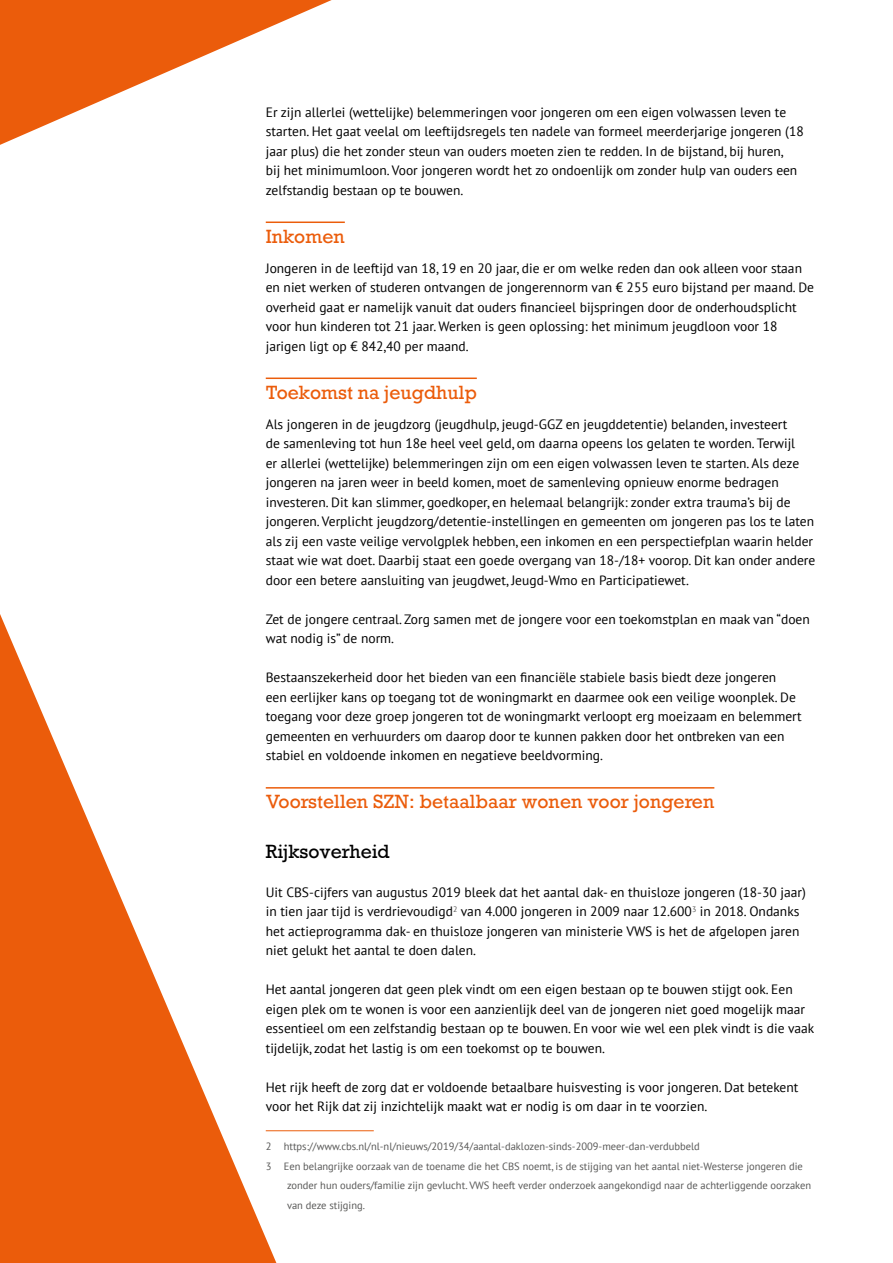
<style>
.page{position:relative;width:893px;height:1263px;background:#fff}
.page>*{position:absolute;margin:0;border:0;box-sizing:border-box;transform-origin:0 0}
.t1{font:18px "Rockwell";color:#eb5c0b}
.t2{font:18px "Rockwell";color:#000}
.t3{font:13.5px/19.5px "PT Sans";color:#000}
.t4{font:10.5px "PT Sans";color:#575756}
</style>
<div class="page">
<hr style="left:266px;top:221px;width:79px;height:2px;background:#eb5d0b">
<hr style="left:266px;top:377px;width:211px;height:2px;background:#eb5d0b">
<hr style="left:266px;top:787px;width:448px;height:1px;background:#eb5d0b">
<hr style="left:266px;top:1130px;width:108px;height:1px;background:#eb5d0b">
<svg style="left:0;top:614px;width:276px;height:649px;fill:#eb5c0b"></svg>
<svg style="left:0;top:0;width:332px;height:145px"></svg>
<p class="t3" style="left:266px;top:102px;width:539px">Er zijn allerlei (wettelijke) belemmeringen voor jongeren om een eigen volwassen leven te starten. Het gaat veelal om leeftijdsregels ten nadele van formeel meerderjarige jongeren (18 jaar plus) die het zonder steun van ouders moeten zien te redden. In de bijstand, bij huren,<br>bij het minimumloon. Voor jongeren wordt het zo ondoenlijk om zonder hulp van ouders een zelfstandig bestaan op te bouwen.</p>
<h1 class="t1" style="left:266px;top:225px;width:81px">Inkomen</h1>
<p class="t3" style="left:266px;top:258px;width:550px">Jongeren in de leeftijd van 18, 19 en 20 jaar, die er om welke reden dan ook alleen voor staan en niet werken of studeren ontvangen de jongerennorm van € 255 euro bijstand per maand. De overheid gaat er namelijk vanuit dat ouders financieel bijspringen door de onderhoudsplicht voor hun kinderen tot 21 jaar. Werken is geen oplossing: het minimum jeugdloon voor 18 jarigen ligt op € 842,40 per maand.</p>
<h1 class="t1" style="left:266px;top:381px;width:213px">Toekomst na jeugdhulp</h1>
<p class="t3" style="left:266px;top:414px;width:551px">Als jongeren in de jeugdzorg (jeugdhulp, jeugd-GGZ en jeugddetentie) belanden, investeert<br>de samenleving tot hun 18e heel veel geld, om daarna opeens los gelaten te worden. Terwijl<br>er allerlei (wettelijke) belemmeringen zijn om een eigen volwassen leven te starten. Als deze jongeren na jaren weer in beeld komen, moet de samenleving opnieuw enorme bedragen investeren. Dit kan slimmer, goedkoper, en helemaal belangrijk: zonder extra trauma’s bij de jongeren. Verplicht jeugdzorg/detentie-instellingen en gemeenten om jongeren pas los te laten als zij een vaste veilige vervolgplek hebben, een inkomen en een perspectiefplan waarin helder staat wie wat doet. Daarbij staat een goede overgang van 18-/18+ voorop. Dit kan onder andere door een betere aansluiting van jeugdwet, Jeugd-Wmo en Participatiewet.</p>
<p class="t3" style="left:266px;top:609px;width:546px">Zet de jongere centraal. Zorg samen met de jongere voor een toekomstplan en maak van “doen wat nodig is” de norm.</p>
<p class="t3" style="left:266px;top:667px;width:538px">Bestaanszekerheid door het bieden van een financiële stabiele basis biedt deze jongeren<br>een eerlijker kans op toegang tot de woningmarkt en daarmee ook een veilige woonplek. De toegang voor deze groep jongeren tot de woningmarkt verloopt erg moeizaam en belemmert gemeenten en verhuurders om daarop door te kunnen pakken door het ontbreken van een stabiel en voldoende inkomen en negatieve beeldvorming.</p>
<h1 class="t1" style="left:266px;top:790px;width:450px">Voorstellen SZN: betaalbaar wonen voor jongeren</h1>
<h1 class="t2" style="left:266px;top:840px;width:125px">Rijksoverheid</h1>
<p class="t3" style="left:266px;top:882px;width:542px">Uit CBS-cijfers van augustus 2019 bleek dat het aantal dak- en thuisloze jongeren (18-30 jaar) in tien jaar tijd is verdrievoudigd<sup>2</sup> van 4.000 jongeren in 2009 naar 12.600<sup>3</sup> in 2018. Ondanks het actieprogramma dak- en thuisloze jongeren van ministerie VWS is het de afgelopen jaren niet gelukt het aantal te doen dalen.</p>
<p class="t3" style="left:266px;top:979px;width:550px">Het aantal jongeren dat geen plek vindt om een eigen bestaan op te bouwen stijgt ook. Een eigen plek om te wonen is voor een aanzienlijk deel van de jongeren niet goed mogelijk maar essentieel om een zelfstandig bestaan op te bouwen. En voor wie wel een plek vindt is die vaak tijdelijk, zodat het lastig is om een toekomst op te bouwen.</p>
<p class="t3" style="left:266px;top:1077px;width:534px">Het rijk heeft de zorg dat er voldoende betaalbare huisvesting is voor jongeren. Dat betekent voor het Rijk dat zij inzichtelijk maakt wat er nodig is om daar in te voorzien.</p>
<p class="t4" style="left:266px;top:1140px;width:435px">2 https://www.cbs.nl/nl-nl/nieuws/2019/34/aantal-daklozen-sinds-2009-meer-dan-verdubbeld</p>
<p class="t4" style="left:266px;top:1159px;width:539px">3 Een belangrijke oorzaak van de toename die het CBS noemt, is de stijging van het aantal niet-Westerse jongeren die</p>
<p class="t4" style="left:287px;top:1179px;width:526px">zonder hun ouders/familie zijn gevlucht. VWS heeft verder onderzoek aangekondigd naar de achterliggende oorzaken</p>
<p class="t4" style="left:287px;top:1198px;width:80px">van deze stijging.</p>
</div>
